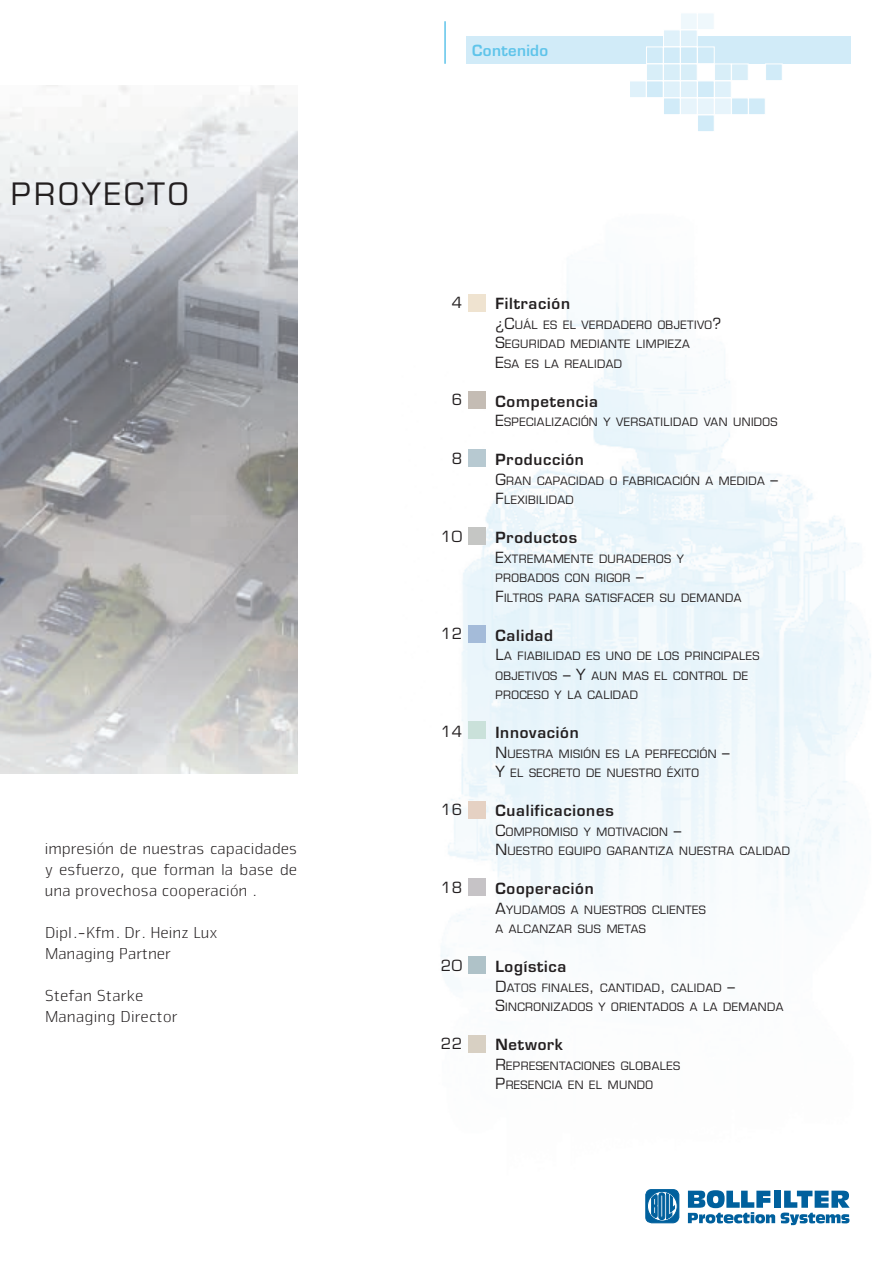
<style>
.page{position:relative;width:893px;height:1263px;background:#fff}
.page>*{position:absolute;margin:0;border:0;box-sizing:border-box;transform-origin:0 0}
.t1{font:30.15px "Eurostile";letter-spacing:.105em;color:#231f20}
.t2{font:300 16.5px/21px "Nuri 01";letter-spacing:.015em;color:#231f20}
.t3{font:600 15px "Eurostile";letter-spacing:.05em;color:#231f20}
.t4{font:15px "Eurostile";letter-spacing:.025em;color:#231f20}
.t5{font:600 15px "Eurostile";letter-spacing:.025em;color:#5fc4ea}
.t6{font:11.25px/19.5px "Eurostile";letter-spacing:.035em;color:#231f20}
.s1{font-size:15px}
</style>
<div class="page">
<img style="left:0;top:85px;width:298px;height:688px">
<img style="left:441px;top:258px;width:430px;height:960px">
<div style="left:466px;top:36px;width:384px;height:28px;background:#d1ebf8"></div>
<hr style="left:444px;top:21px;width:2px;height:43px;background:#5fc4ea">
<div style="left:468px;top:626px;width:17px;height:17px;background:#a4bbd9"></div>
<div style="left:468px;top:721px;width:17px;height:18px;background:#cae1da"></div>
<div style="left:468px;top:956px;width:17px;height:18px;background:#afc2c8"></div>
<div style="left:774px;top:1191px;width:6px;height:17px;background:#00609d"></div>
<svg style="left:646px;top:1189px;width:33px;height:34px"></svg>
<svg style="left:688px;top:1190px;width:87px;height:33px"></svg>
<svg style="left:781px;top:1191px;width:69px;height:34px"></svg>
<div style="left:468px;top:1035px;width:17px;height:17px;background:#d8d0c3"></div>
<div style="left:468px;top:879px;width:17px;height:17px;background:#c6c3c6"></div>
<div style="left:468px;top:801px;width:17px;height:17px;background:#e5d1c3"></div>
<div style="left:468px;top:528px;width:17px;height:17px;background:#c5c6c4"></div>
<div style="left:468px;top:450px;width:17px;height:17px;background:#b7c9d1"></div>
<div style="left:468px;top:392px;width:17px;height:17px;background:#c4bcb4"></div>
<div style="left:468px;top:294px;width:17px;height:17px;background:#efe3d0"></div>
<div style="left:646px;top:47px;width:17px;height:17px;background:#d1ebf8;border:1px solid #fff"></div>
<div style="left:663px;top:47px;width:17px;height:17px;background:#d1ebf8;border:1px solid #fff"></div>
<div style="left:663px;top:30px;width:17px;height:17px;background:#dff1fa;border:1px solid #fff"></div>
<div style="left:680px;top:30px;width:17px;height:17px;background:#dff1fa;border:1px solid #fff"></div>
<div style="left:680px;top:13px;width:17px;height:17px;background:#eff8fc;border:1px solid #fff"></div>
<div style="left:697px;top:13px;width:17px;height:17px;background:#eff8fc;border:1px solid #fff"></div>
<div style="left:680px;top:47px;width:17px;height:17px;background:#d1ebf8;border:1px solid #fff"></div>
<div style="left:697px;top:47px;width:17px;height:17px;background:#d1ebf8;border:1px solid #fff"></div>
<div style="left:646px;top:64px;width:17px;height:17px;background:#d8eef8;border:1px solid #fff"></div>
<div style="left:663px;top:64px;width:17px;height:17px;background:#d8eef8;border:1px solid #fff"></div>
<div style="left:680px;top:64px;width:17px;height:17px;background:#d8eef8;border:1px solid #fff"></div>
<div style="left:714px;top:64px;width:17px;height:17px;background:#d8eef8;border:1px solid #fff"></div>
<div style="left:731px;top:64px;width:17px;height:17px;background:#d8eef8;border:1px solid #fff"></div>
<div style="left:765px;top:64px;width:17px;height:17px;background:#d1ebf8;border:1px solid #fff"></div>
<div style="left:629px;top:81px;width:17px;height:17px;background:#dff1fa;border:1px solid #fff"></div>
<div style="left:646px;top:81px;width:17px;height:17px;background:#d1ebf8;border:1px solid #fff"></div>
<div style="left:663px;top:81px;width:17px;height:17px;background:#dff1fa;border:1px solid #fff"></div>
<div style="left:680px;top:81px;width:17px;height:17px;background:#dff1fa;border:1px solid #fff"></div>
<div style="left:697px;top:81px;width:17px;height:17px;background:#d1ebf8;border:1px solid #fff"></div>
<div style="left:663px;top:98px;width:17px;height:17px;background:#d1ebf8;border:1px solid #fff"></div>
<div style="left:680px;top:98px;width:17px;height:17px;background:#e7f4fb;border:1px solid #fff"></div>
<div style="left:697px;top:98px;width:17px;height:17px;background:#e7f4fb;border:1px solid #fff"></div>
<div style="left:714px;top:81px;width:17px;height:17px;background:#dff1fa;border:1px solid #fff"></div>
<div style="left:714px;top:98px;width:17px;height:17px;background:#e7f4fb;border:1px solid #fff"></div>
<div style="left:731px;top:98px;width:17px;height:17px;background:#d1ebf8;border:1px solid #fff"></div>
<div style="left:748px;top:98px;width:17px;height:17px;background:#d1ebf8;border:1px solid #fff"></div>
<div style="left:697px;top:115px;width:17px;height:17px;background:#d1ebf8;border:1px solid #fff"></div>
<h1 class="t1" style="left:11px;top:176px;width:179px">PROYECTO</h1>
<h2 class="t2" style="left:44px;top:837px;width:254px;text-align:justify">impresión de nuestras capacidades y esfuerzo, que forman la base de una provechosa cooperación .</h2>
<h2 class="t2" style="left:44px;top:921px;width:174px">Dipl.-Kfm. Dr. Heinz Lux<br>Managing Partner</h2>
<h2 class="t2" style="left:44px;top:984px;width:134px">Stefan Starke<br>Managing Director</h2>
<h3 class="t5" style="left:472px;top:41px;width:78px">Contenido</h3>
<h3 class="t4" style="left:452px;top:293px;width:12px">4</h3>
<h3 class="t4" style="left:452px;top:391px;width:12px">6</h3>
<h3 class="t4" style="left:452px;top:449px;width:12px">8</h3>
<h3 class="t4" style="left:441px;top:527px;width:23px">10</h3>
<h3 class="t4" style="left:441px;top:625px;width:23px">12</h3>
<h3 class="t4" style="left:441px;top:722px;width:23px">14</h3>
<h3 class="t4" style="left:441px;top:800px;width:23px">16</h3>
<h3 class="t4" style="left:441px;top:878px;width:23px">18</h3>
<h3 class="t4" style="left:441px;top:956px;width:23px">20</h3>
<h3 class="t4" style="left:441px;top:1034px;width:23px">22</h3>
<h3 class="t3" style="left:495px;top:294px;width:76px">Filtración</h3>
<p class="t6" style="left:495px;top:315px;width:227px"><span class="s1">¿C</span>UÁL ES EL VERDADERO OBJETIVO<span class="s1">?<br>S</span>EGURIDAD MEDIANTE LIMPIEZA<br><span class="s1">E</span>SA ES LA REALIDAD</p>
<h3 class="t3" style="left:495px;top:392px;width:104px">Competencia</h3>
<p class="t6" style="left:495px;top:412px;width:284px"><span class="s1">E</span>SPECIALIZACIÓN Y VERSATILIDAD VAN UNIDOS</p>
<h3 class="t3" style="left:495px;top:450px;width:90px">Producción</h3>
<p class="t6" style="left:495px;top:471px;width:284px"><span class="s1">G</span>RAN CAPACIDAD O FABRICACIÓN A MEDIDA <span class="s1">–<br>F</span>LEXIBILIDAD</p>
<h3 class="t3" style="left:495px;top:528px;width:83px">Productos</h3>
<p class="t6" style="left:495px;top:549px;width:247px"><span class="s1">E</span>XTREMAMENTE DURADEROS Y<br>PROBADOS CON RIGOR <span class="s1">–<br>F</span>ILTROS PARA SATISFACER SU DEMANDA</p>
<h3 class="t3" style="left:495px;top:626px;width:59px">Calidad</h3>
<p class="t6" style="left:495px;top:646px;width:266px"><span class="s1">L</span>A FIABILIDAD ES UNO DE LOS PRINCIPALES<br>OBJETIVOS <span class="s1">– Y</span> AUN MAS EL CONTROL DE<br>PROCESO Y LA CALIDAD</p>
<h3 class="t3" style="left:495px;top:723px;width:85px">Innovación</h3>
<p class="t6" style="left:495px;top:744px;width:236px"><span class="s1">N</span> UESTRA MISIÓN ES LA PERFECCIÓN <span class="s1">–<br>Y</span> EL SECRETO DE NUESTRO ÉXITO</p>
<h3 class="t3" style="left:495px;top:801px;width:120px">Cualificaciones</h3>
<p class="t6" style="left:495px;top:822px;width:296px"><span class="s1">C</span>OMPROMISO Y MOTIVACION <span class="s1">–<br>N</span> UESTRO EQUIPO GARANTIZA NUESTRA CALIDAD</p>
<h3 class="t3" style="left:495px;top:879px;width:100px">Cooperación</h3>
<p class="t6" style="left:495px;top:900px;width:212px"><span class="s1">A</span>YUDAMOS A NUESTROS CLIENTES<br>A ALCANZAR SUS METAS</p>
<h3 class="t3" style="left:495px;top:957px;width:73px">Logística</h3>
<p class="t6" style="left:495px;top:978px;width:289px"><span class="s1">D</span>ATOS FINALES<span class="s1">,</span> CANTIDAD<span class="s1">,</span> CALIDAD <span class="s1">–<br>S</span>INCRONIZADOS Y ORIENTADOS A LA DEMANDA</p>
<h3 class="t3" style="left:495px;top:1035px;width:69px">Network</h3>
<p class="t6" style="left:495px;top:1056px;width:186px"><span class="s1">R</span>EPRESENTACIONES GLOBALES<br><span class="s1">P</span>RESENCIA EN EL MUNDO</p>
</div>
